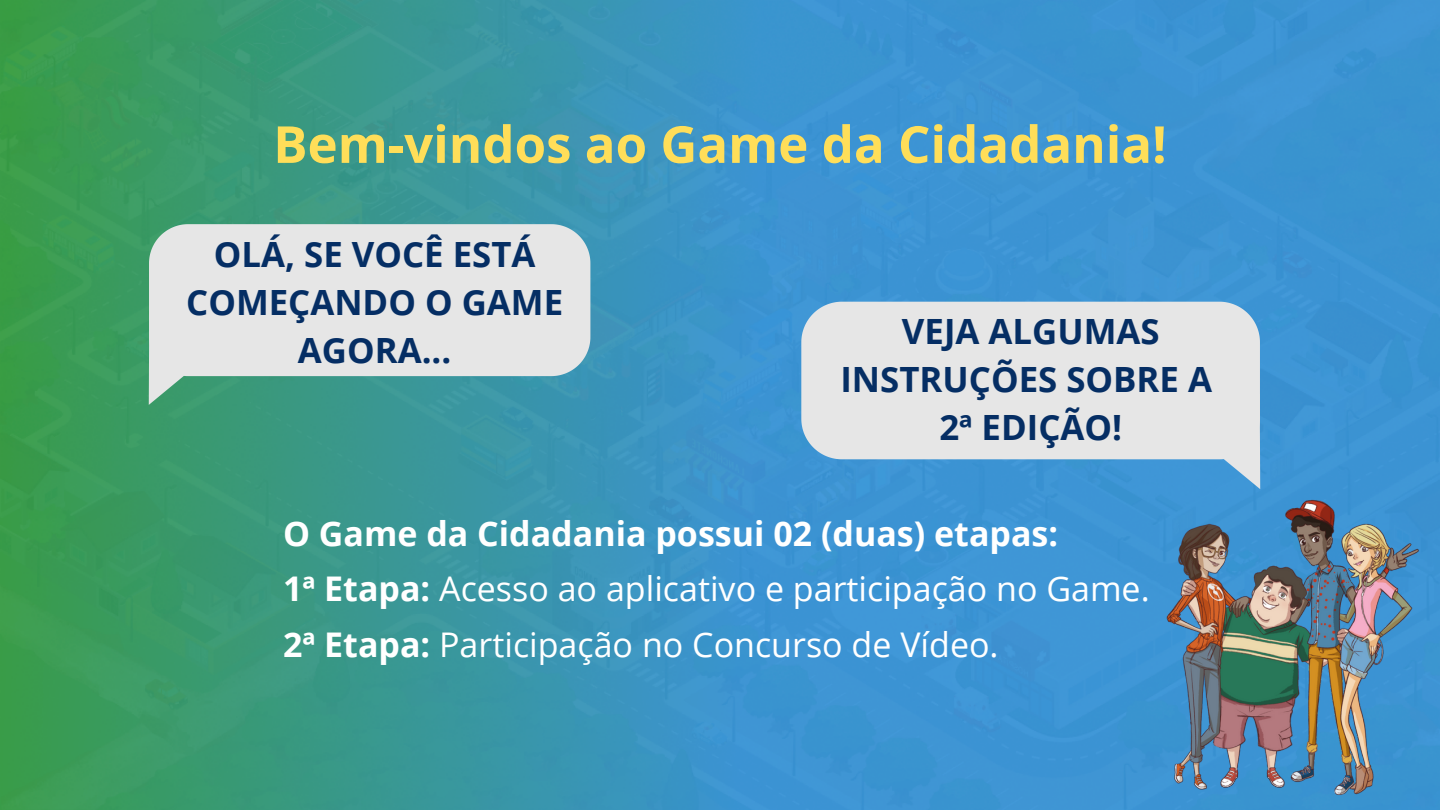
<style>
.page{position:relative;width:1440px;height:810px;background:#fff}
.page>*{position:absolute;margin:0;border:0;box-sizing:border-box;transform-origin:0 0}
.t1{font:700 51px "Open Sans";color:#ffde59}
.t2{font:700 34.8px/48px "Open Sans";color:#052e64;text-align:center}
.t3{font:34px "Open Sans";color:#fff}
.t4{font:700 34px "Open Sans";color:#fff}
.s1{font-weight:700}
</style>
<div class="page">
<img style="left:0;top:0;width:1440px;height:810px">
<img style="left:1087px;top:447px;width:353px;height:363px">
<div style="left:149px;top:224px;width:441px;height:152px;background:#e6e6e6"></div>
<svg style="left:149px;top:313px;width:105px;height:92px;background:#b8d1c7"></svg>
<div style="left:801px;top:302px;width:459px;height:157px;background:#e6e6e6"></div>
<svg style="left:1151px;top:394px;width:109px;height:95px;background:#bad1e1"></svg>
<p class="t1" style="left:273px;top:108px;width:895px">Bem-vindos ao Game da Cidadania!</p>
<p class="t2" style="left:186px;top:230px;width:378px">OLÁ, SE VOCÊ ESTÁ<br>COMEÇANDO O GAME<br>AGORA...</p>
<p class="t2" style="left:840px;top:306px;width:373px">VEJA ALGUMAS<br>INSTRUÇÕES SOBRE A</p>
<p class="t2" style="left:939px;top:402px;width:184px">2ª EDIÇÃO!</p>
<p class="t4" style="left:283px;top:510px;width:777px">O Game da Cidadania possui 02 (duas) etapas:</p>
<p class="t3" style="left:283px;top:565px;width:868px"><span class="s1">1ª Etapa:</span> Acesso ao aplicativo e participação no Game.</p>
<p class="t3" style="left:283px;top:621px;width:717px"><span class="s1">2ª Etapa:</span> Participação no Concurso de Vídeo.</p>
</div>
